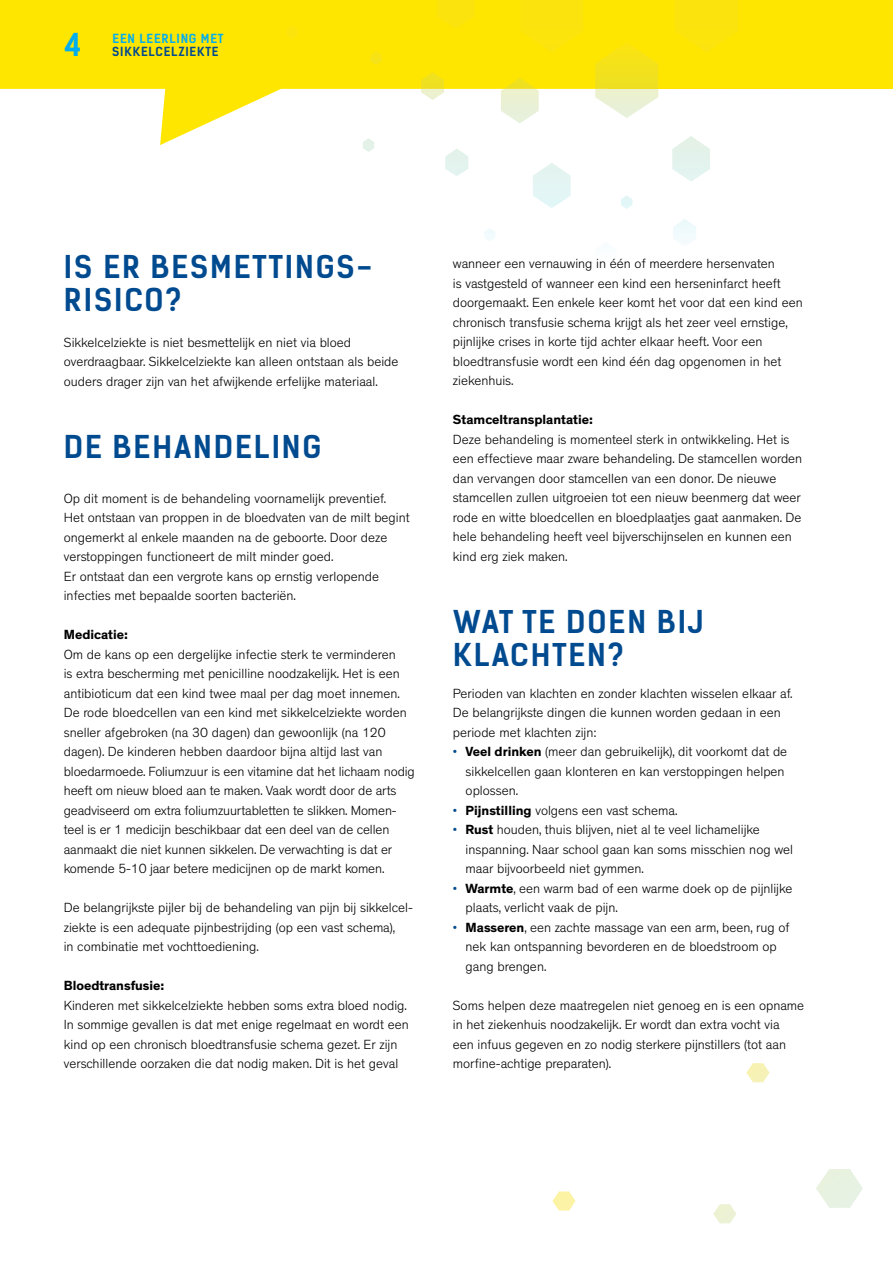
<style>
.page{position:relative;width:893px;height:1263px;background:#fff}
.page>*{position:absolute;margin:0;border:0;box-sizing:border-box;transform-origin:0 0}
.t1{font:700 30px/33px "Kelson Sans";letter-spacing:.065em;color:#004a8f}
.t2{font:700 30px "Kelson Sans";color:#00aeef}
.t3{font:300 13.5px/19.5px "Theinhardt";color:#000}
.t4{font:700 13.5px "Theinhardt";color:#000}
.t5{font:700 12px "Kelson Sans";letter-spacing:.065em;color:#004a8f}
.t6{font:700 12px "Kelson Sans";letter-spacing:.065em;color:#00aeef}
.s1{color:#004a8f}
.s2{font-weight:700}
</style>
<div class="page">
<svg style="left:0;top:0;width:794px;height:145px;fill:#ffe600"></svg>
<div style="left:794px;top:0;width:99px;height:89px;background:#ffe600"></div>
<svg style="left:816px;top:1169px;width:47px;height:39px"></svg>
<svg style="left:713px;top:1204px;width:23px;height:19px"></svg>
<svg style="left:552px;top:1191px;width:24px;height:20px"></svg>
<svg style="left:746px;top:1063px;width:23px;height:19px"></svg>
<svg style="left:520px;top:0;width:63px;height:52px;background:#fbe40a"></svg>
<svg style="left:675px;top:0;width:63px;height:52px;background:#fbe40a"></svg>
<svg style="left:595px;top:42px;width:63px;height:76px;background:#f3e963"></svg>
<svg style="left:501px;top:78px;width:38px;height:45px;background:#efefaa"></svg>
<svg style="left:437px;top:0;width:37px;height:29px"></svg>
<svg style="left:533px;top:163px;width:38px;height:45px"></svg>
<svg style="left:672px;top:136px;width:38px;height:45px"></svg>
<svg style="left:421px;top:72px;width:23px;height:28px"></svg>
<svg style="left:445px;top:149px;width:23px;height:27px"></svg>
<svg style="left:673px;top:219px;width:23px;height:22px"></svg>
<svg style="left:370px;top:51px;width:12px;height:14px"></svg>
<svg style="left:363px;top:138px;width:11px;height:14px"></svg>
<svg style="left:621px;top:195px;width:11px;height:14px"></svg>
<svg style="left:484px;top:228px;width:11px;height:13px"></svg>
<svg style="left:286px;top:25px;width:12px;height:14px"></svg>
<h1 class="t2" style="left:65px;top:27px;width:19px">4</h1>
<p class="t6" style="left:112px;top:31px;width:113px">EEN LEERLING MET</p>
<p class="t5" style="left:112px;top:44px;width:108px">SIKKELCELZIEKTE</p>
<h1 class="t1" style="left:64px;top:250px;width:310px">IS ER BESMETTINGS-<br>RISICO?</h1>
<p class="t3" style="left:64px;top:332px;width:336px">Sikkelcelziekte is niet besmettelijk en niet via bloed overdraagbaar. Sikkelcelziekte kan alleen ontstaan als beide ouders drager zijn van het afwijkende erfelijke materiaal.</p>
<h1 class="t1" style="left:64px;top:430px;width:259px">DE BEHANDELING</h1>
<p class="t3" style="left:64px;top:488px;width:347px">Op dit moment is de behandeling voornamelijk preventief.<br>Het ontstaan van proppen in de bloedvaten van de milt begint ongemerkt al enkele maanden na de geboorte. Door deze verstoppingen functioneert de milt minder goed.<br>Er ontstaat dan een vergrote kans op ernstig verlopende infecties met bepaalde soorten bacteriën.</p>
<p class="t4" style="left:64px;top:626px;width:66px">Medicatie:</p>
<p class="t3" style="left:64px;top:644px;width:353px">Om de kans op een dergelijke infectie sterk te verminderen<br>is extra bescherming met penicilline noodzakelijk. Het is een antibioticum dat een kind twee maal per dag moet innemen.<br>De rode bloedcellen van een kind met sikkelcelziekte worden sneller afgebroken (na 30 dagen) dan gewoonlijk (na 120 dagen). De kinderen hebben daardoor bijna altijd last van bloedarmoede. Foliumzuur is een vitamine dat het lichaam nodig heeft om nieuw bloed aan te maken. Vaak wordt door de arts geadviseerd om extra foliumzuurtabletten te slikken. Momen&shy;teel is er 1 medicijn beschikbaar dat een deel van de cellen aanmaakt die niet kunnen sikkelen. De verwachting is dat er komende 5-10 jaar betere medicijnen op de markt komen.</p>
<p class="t3" style="left:64px;top:898px;width:351px">De belangrijkste pijler bij de behandeling van pijn bij sikkelcel&shy;ziekte is een adequate pijnbestrijding (op een vast schema),<br>in combinatie met vochttoediening.</p>
<p class="t4" style="left:64px;top:977px;width:102px">Bloedtransfusie:</p>
<p class="t3" style="left:64px;top:995px;width:347px">Kinderen met sikkelcelziekte hebben soms extra bloed nodig.<br>In sommige gevallen is dat met enige regelmaat en wordt een kind op een chronisch bloedtransfusie schema gezet. Er zijn verschillende oorzaken die dat nodig maken. Dit is het geval</p>
<p class="t3" style="left:453px;top:254px;width:351px">wanneer een vernauwing in één of meerdere hersenvaten<br>is vastgesteld of wanneer een kind een herseninfarct heeft doorgemaakt. Een enkele keer komt het voor dat een kind een chronisch transfusie schema krijgt als het zeer veel ernstige, pijnlijke crises in korte tijd achter elkaar heeft. Voor een bloedtransfusie wordt een kind één dag opgenomen in het ziekenhuis.</p>
<p class="t4" style="left:453px;top:411px;width:142px">Stamceltransplantatie:</p>
<p class="t3" style="left:453px;top:430px;width:351px">Deze behandeling is momenteel sterk in ontwikkeling. Het is een effectieve maar zware behandeling. De stamcellen worden dan vervangen door stamcellen van een donor. De nieuwe stamcellen zullen uitgroeien tot een nieuw beenmerg dat weer rode en witte bloedcellen en bloedplaatjes gaat aanmaken. De hele behandeling heeft veel bijverschijnselen en kunnen een kind erg ziek maken.</p>
<h1 class="t1" style="left:453px;top:605px;width:252px">WAT TE DOEN BIJ<br>KLACHTEN?</h1>
<p class="t3" style="left:453px;top:683px;width:341px">Perioden van klachten en zonder klachten wisselen elkaar af.<br>De belangrijkste dingen die kunnen worden gedaan in een periode met klachten zijn:</p>
<p class="t3" style="left:466px;top:742px;width:323px;text-indent:-13px"><span class="s1">•</span> <span class="s2">Veel drinken</span> (meer dan gebruikelijk), dit voorkomt dat de sikkelcellen gaan klonteren en kan verstoppingen helpen oplossen.</p>
<p class="t3" style="left:453px;top:800px;width:226px"><span class="s1">•</span> <span class="s2">Pijnstilling</span> volgens een vast schema.</p>
<p class="t3" style="left:466px;top:820px;width:329px;text-indent:-13px"><span class="s1">•</span> <span class="s2">Rust</span> houden, thuis blijven, niet al te veel lichamelijke inspanning. Naar school gaan kan soms misschien nog wel maar bijvoorbeeld niet gymmen.</p>
<p class="t3" style="left:466px;top:878px;width:328px;text-indent:-13px"><span class="s1">•</span> <span class="s2">Warmte</span>, een warm bad of een warme doek op de pijnlijke plaats, verlicht vaak de pijn.</p>
<p class="t3" style="left:466px;top:917px;width:325px;text-indent:-13px"><span class="s1">•</span> <span class="s2">Masseren</span>, een zachte massage van een arm, been, rug of nek kan ontspanning bevorderen en de bloedstroom op gang brengen.</p>
<p class="t3" style="left:453px;top:995px;width:353px">Soms helpen deze maatregelen niet genoeg en is een opname in het ziekenhuis noodzakelijk. Er wordt dan extra vocht via<br>een infuus gegeven en zo nodig sterkere pijnstillers (tot aan morfine-achtige preparaten).</p>
</div>
